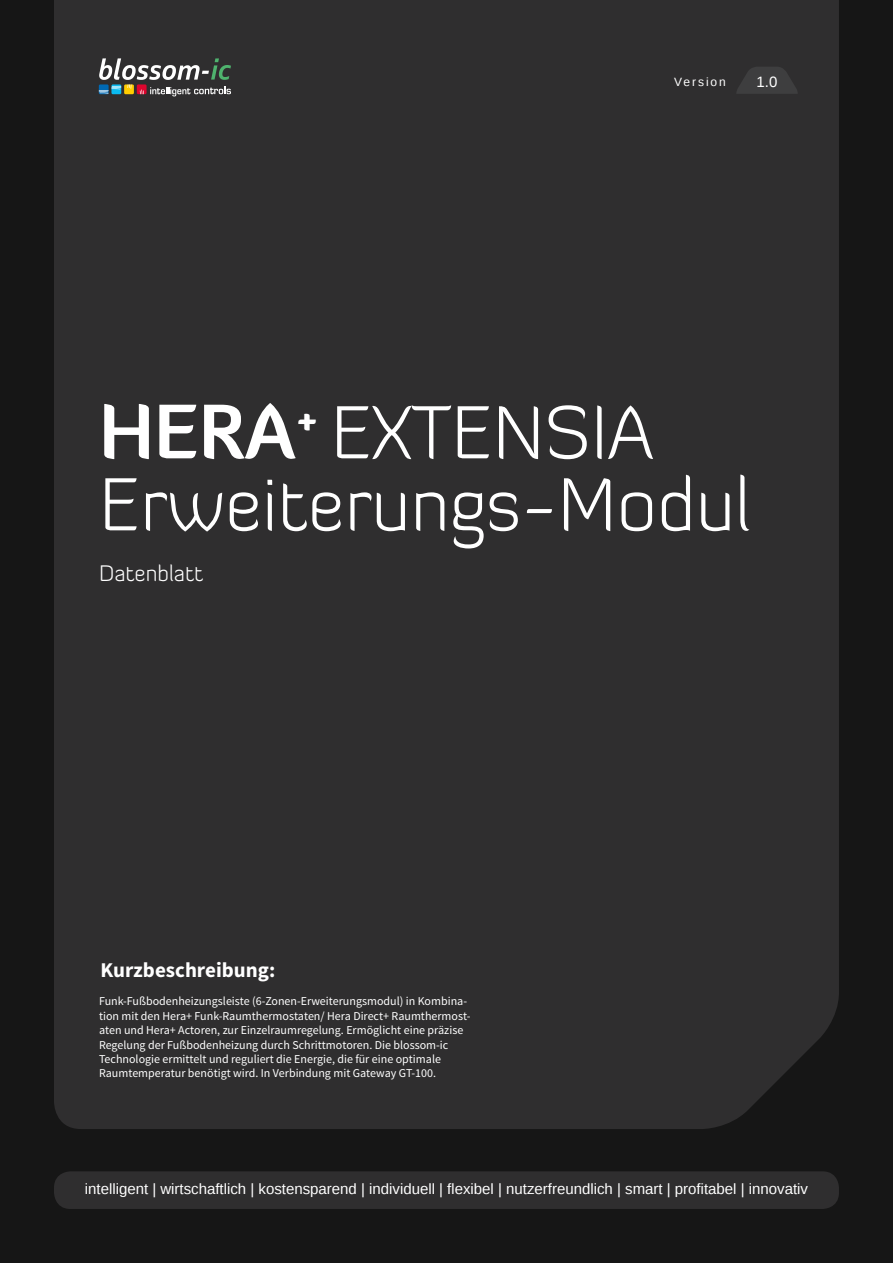
<style>
.page{position:relative;width:893px;height:1263px;background:#161616}
.page>*{position:absolute;margin:0;border:0;box-sizing:border-box;transform-origin:0 0}
.t1{font:300 75px "Diavlo";color:#fff}
.t2{font:300 22.5px "Diavlo";color:#fff}
.Body_Text__Regular{font:700 21px "Source Sans Pro";color:#fff}
.t3{font:15px "Liberation Sans";color:#fff}
.Body_Text__Regular-2{font:12px/14.4px "Source Sans Pro";color:#fff}
.t4{font:12px "Liberation Sans";letter-spacing:.16em;color:#fff}
.s1{font-weight:700}
</style>
<div class="page">
<div style="left:54px;top:0;width:785px;height:1129px;background:#2f2e2f"></div>
<svg style="left:736px;top:67px;width:62px;height:27px"></svg>
<div style="left:54px;top:1171px;width:785px;height:38px;background:#2f2e2f;border-radius:16px"></div>
<svg style="left:99px;top:58px;width:132px;height:38px"></svg>
<p class="t4" style="left:674px;top:75px;width:53px">Version</p>
<p class="t3" style="left:757px;top:74px;width:22px">1.0</p>
<p class="t1" style="left:99px;top:386px;width:556px"><span class="s1">HERA</span><sup>+</sup> EXTENSIA</p>
<p class="t1" style="left:99px;top:458px;width:653px">Erweiterungs-Modul</p>
<p class="t2" style="left:99px;top:560px;width:106px">Datenblatt</p>
<p class="Body_Text__Regular" style="left:101px;top:956px;width:176px">Kurzbeschreibung:</p>
<p class="Body_Text__Regular-2" style="left:99px;top:994px;width:373px">Funk-Fußbodenheizungsleiste (6-Zonen-Erweiterungsmodul) in Kombina&shy;tion mit den Hera+ Funk-Raumthermostaten/ Hera Direct+ Raumthermost&shy;aten und Hera+ Actoren, zur Einzelraumregelung. Ermöglicht eine präzise Regelung der Fußbodenheizung durch Schrittmotoren. Die blossom-ic Technologie ermittelt und reguliert die Energie, die für eine optimale Raumtemperatur benötigt wird. In Verbindung mit Gateway GT-100.</p>
<p class="t3" style="left:85px;top:1181px;width:725px">intelligent | wirtschaftlich | kostensparend | individuell | flexibel | nutzerfreundlich | smart | profitabel | innovativ</p>
</div>
